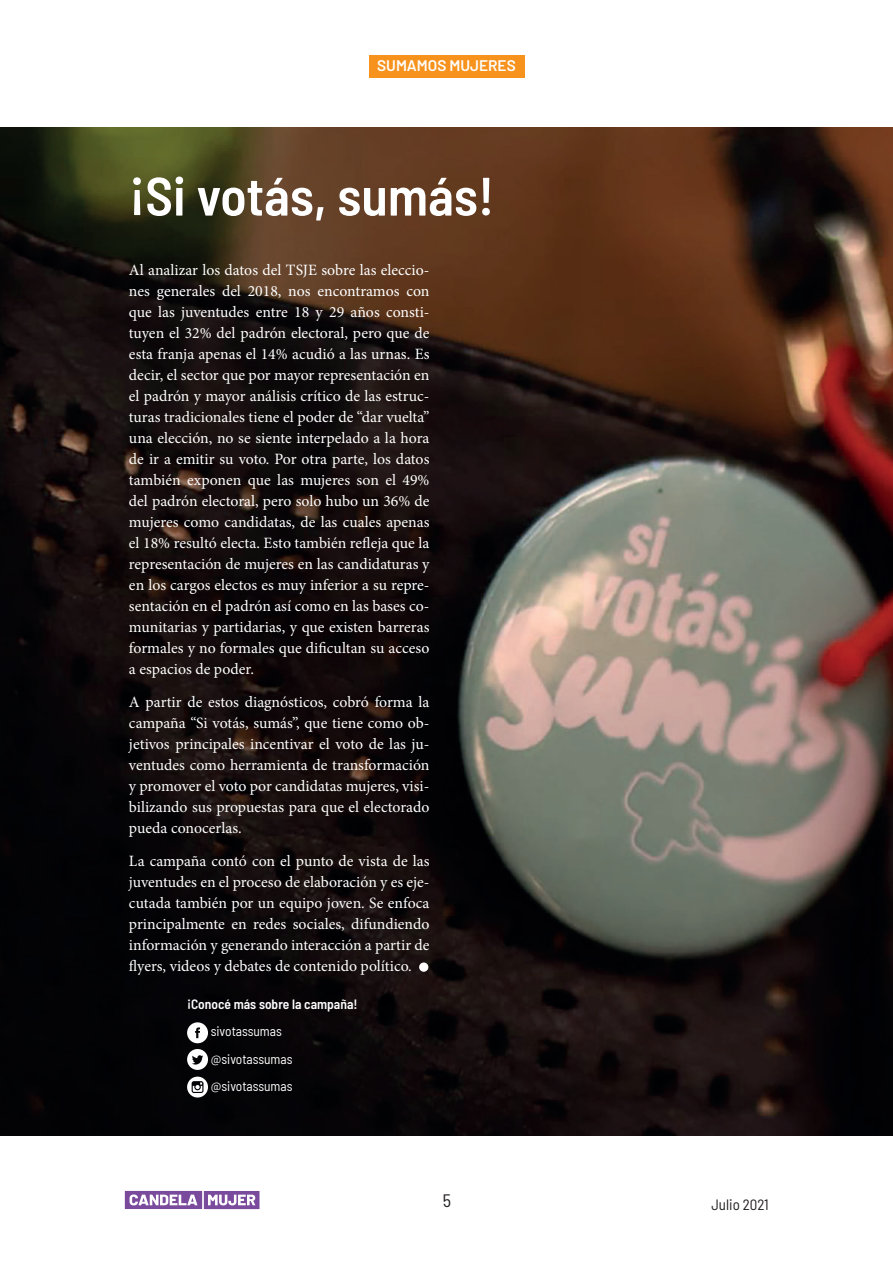
<style>
.page{position:relative;width:893px;height:1263px;background:#fff}
.page>*{position:absolute;margin:0;border:0;box-sizing:border-box;transform-origin:0 0}
.t1{font:600 semi-condensed 54px "Barlow";color:#fff}
.t2{font:semi-condensed 18px "Barlow";color:#231f20}
.t3{font:15.75px/21px "Minion Pro";color:#fff;text-align:justify}
.t4{font:600 15.3px "Barlow";color:#fff}
.t5{font:semi-condensed 15px "Barlow";color:#231f20}
.t6{font:semi-condensed 13.5px/27.6px "Barlow";color:#fff}
.t7{font:600 semi-condensed 13.5px "Barlow";color:#fff}
</style>
<div class="page">
<svg style="left:125px;top:1191px;width:134px;height:18px"></svg>
<div style="left:369px;top:55px;width:155px;height:23px;background:#f7931d"></div>
<img style="left:0;top:128px;width:893px;height:1007px">
<div style="left:419px;top:962px;width:9px;height:10px;background:#fff;border-radius:50%"></div>
<svg style="left:187px;top:1022px;width:21px;height:21px"></svg>
<svg style="left:187px;top:1049px;width:21px;height:21px"></svg>
<svg style="left:187px;top:1076px;width:21px;height:21px"></svg>
<p class="t4" style="left:377px;top:55px;width:140px">SUMAMOS MUJERES</p>
<h1 class="t1" style="left:129px;top:157px;width:367px">¡Si votás, sumás!</h1>
<p class="t3" style="left:129px;top:260px;width:302px">Al analizar los datos del TSJE sobre las eleccio&shy;nes generales del 2018, nos encontramos con que las juventudes entre 18 y 29 años consti&shy;tuyen el 32% del padrón electoral, pero que de esta franja apenas el 14% acudió a las urnas. Es decir, el sector que por mayor representación en el padrón y mayor análisis crítico de las estruc&shy;turas tradicionales tiene el poder de “dar vuelta” una elección, no se siente interpelado a la hora de ir a emitir su voto. Por otra parte, los datos también exponen que las mujeres son el 49% del padrón electoral, pero solo hubo un 36% de mujeres como candidatas, de las cuales apenas el 18% resultó electa. Esto también refleja que la representación de mujeres en las candidaturas y en los cargos electos es muy inferior a su repre&shy;sentación en el padrón así como en las bases co&shy;munitarias y partidarias, y que existen barreras formales y no formales que dificultan su acceso a espacios de poder.</p>
<p class="t3" style="left:129px;top:692px;width:302px">A partir de estos diagnósticos, cobró forma la campaña “Si votás, sumás”, que tiene como ob&shy;jetivos principales incentivar el voto de las ju&shy;ventudes como herramienta de transformación y promover el voto por candidatas mujeres, visi&shy;bilizando sus propuestas para que el electorado pueda conocerlas.</p>
<p class="t3" style="left:129px;top:851px;width:302px">La campaña contó con el punto de vista de las juventudes en el proceso de elaboración y es eje&shy;cutada también por un equipo joven. Se enfoca principalmente en redes sociales, difundiendo información y generando interacción a partir de flyers, videos y debates de contenido político.</p>
<p class="t7" style="left:187px;top:995px;width:172px">¡Conocé más sobre la campaña!</p>
<p class="t6" style="left:211px;top:1016px;width:83px">sivotassumas @sivotassumas @sivotassumas</p>
<p class="t2" style="left:443px;top:1188px;width:10px">5</p>
<p class="t5" style="left:711px;top:1193px;width:59px">Julio 2021</p>
</div>
